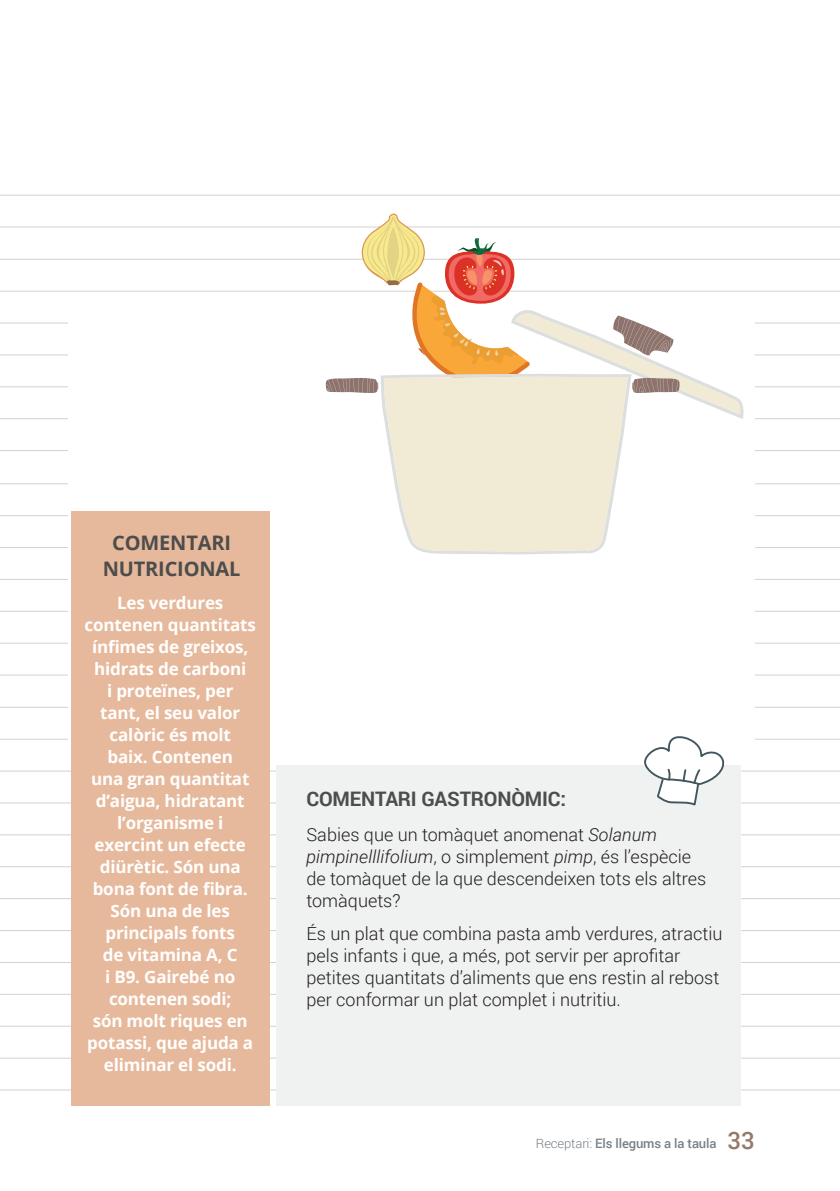
<style>
.page{position:relative;width:840px;height:1191px;background:#fff}
.page>*{position:absolute;margin:0;border:0;box-sizing:border-box;transform-origin:0 0}
.t1{font:700 20px "Roboto";letter-spacing:-.01em;color:#4d4d4d}
.t2{font:700 20px/26px "Open Sans";letter-spacing:-.01em;color:#4d4d4d;text-align:center}
.t3{font:300 18px/22px "Roboto";color:#231f20}
.t4{font:700 17px/22px "Open Sans";letter-spacing:-.01em;color:#fff;text-align:center}
.t5{font:500 13px "Roboto";letter-spacing:-.01em;color:#778089}
.s1{font-style:italic}
.s2{font-weight:300}
.s3{font-size:24px;color:#947a69}
</style>
<div class="page">
<hr style="left:0;top:195px;width:839px;height:1px;background:#d1d2d4">
<hr style="left:0;top:227px;width:839px;height:1px;background:#d1d2d4">
<hr style="left:0;top:515px;width:839px;height:1px;background:#d1d2d4">
<hr style="left:0;top:643px;width:839px;height:1px;background:#d1d2d4">
<hr style="left:0;top:579px;width:839px;height:1px;background:#d1d2d4">
<hr style="left:0;top:547px;width:839px;height:1px;background:#d1d2d4">
<hr style="left:0;top:674px;width:839px;height:1px;background:#d1d2d4">
<hr style="left:0;top:611px;width:839px;height:1px;background:#d1d2d4">
<hr style="left:0;top:483px;width:839px;height:1px;background:#d1d2d4">
<hr style="left:0;top:962px;width:839px;height:1px;background:#d1d2d4">
<hr style="left:0;top:1089px;width:839px;height:1px;background:#d1d2d4">
<hr style="left:0;top:1026px;width:839px;height:1px;background:#d1d2d4">
<hr style="left:0;top:994px;width:839px;height:1px;background:#d1d2d4">
<hr style="left:0;top:1057px;width:839px;height:1px;background:#d1d2d4">
<hr style="left:0;top:930px;width:839px;height:1px;background:#d1d2d4">
<hr style="left:0;top:291px;width:839px;height:1px;background:#d1d2d4">
<hr style="left:0;top:418px;width:839px;height:1px;background:#d1d2d4">
<hr style="left:0;top:354px;width:839px;height:1px;background:#d1d2d4">
<hr style="left:0;top:323px;width:839px;height:1px;background:#d1d2d4">
<hr style="left:0;top:450px;width:839px;height:1px;background:#d1d2d4">
<hr style="left:0;top:386px;width:839px;height:1px;background:#d1d2d4">
<hr style="left:0;top:259px;width:839px;height:1px;background:#d1d2d4">
<hr style="left:0;top:739px;width:839px;height:1px;background:#d1d2d4">
<hr style="left:0;top:866px;width:839px;height:1px;background:#d1d2d4">
<hr style="left:0;top:802px;width:839px;height:1px;background:#d1d2d4">
<hr style="left:0;top:770px;width:839px;height:1px;background:#d1d2d4">
<hr style="left:0;top:898px;width:839px;height:1px;background:#d1d2d4">
<hr style="left:0;top:834px;width:839px;height:1px;background:#d1d2d4">
<hr style="left:0;top:707px;width:839px;height:1px;background:#d1d2d4">
<div style="left:68px;top:296px;width:686px;height:464px;background:#fff"></div>
<div style="left:276px;top:765px;width:464px;height:341px;background:#f0f1f1"></div>
<div style="left:71px;top:512px;width:198px;height:594px;background:#e7b99c"></div>
<svg style="left:644px;top:736px;width:81px;height:70px"></svg>
<svg style="left:421px;top:551px;width:176px;height:3px"></svg>
<svg style="left:384px;top:419px;width:242px;height:132px;fill:#f1ead5"></svg>
<svg style="left:325px;top:213px;width:419px;height:206px"></svg>
<p class="t2" style="left:103px;top:529px;width:139px">COMENTARI<br>NUTRICIONAL</p>
<p class="t4" style="left:85px;top:591px;width:173px">Les verdures contenen quantitats ínfimes de greixos, hidrats de carboni<br>i proteïnes, per<br>tant, el seu valor calòric és molt<br>baix. Contenen<br>una gran quantitat d’aigua, hidratant l’organisme i exercint un efecte diürètic. Són una bona font de fibra.<br>Són una de les principals fonts<br>de vitamina A, C<br>i B9. Gairebé no contenen sodi;<br>són molt riques en potassi, que ajuda a eliminar el sodi.</p>
<p class="t1" style="left:306px;top:785px;width:261px">COMENTARI GASTRONÒMIC:</p>
<p class="t3" style="left:306px;top:823px;width:401px">Sabies que un tomàquet anomenat <span class="s1">Solanum pimpinelllifolium</span>, o simplement <span class="s1">pimp</span>, és l’espècie de tomàquet de la que descendeixen tots els altres tomàquets?</p>
<p class="t3" style="left:306px;top:922px;width:417px">És un plat que combina pasta amb verdures, atractiu pels infants i que, a més, pot servir per aprofitar petites quantitats d’aliments que ens restin al rebost per conformar un plat complet i nutritiu.</p>
<p class="t5" style="left:535px;top:1134px;width:220px"><span class="s2">Receptari:</span> Els llegums a la taula <span class="s3">33</span></p>
</div>
